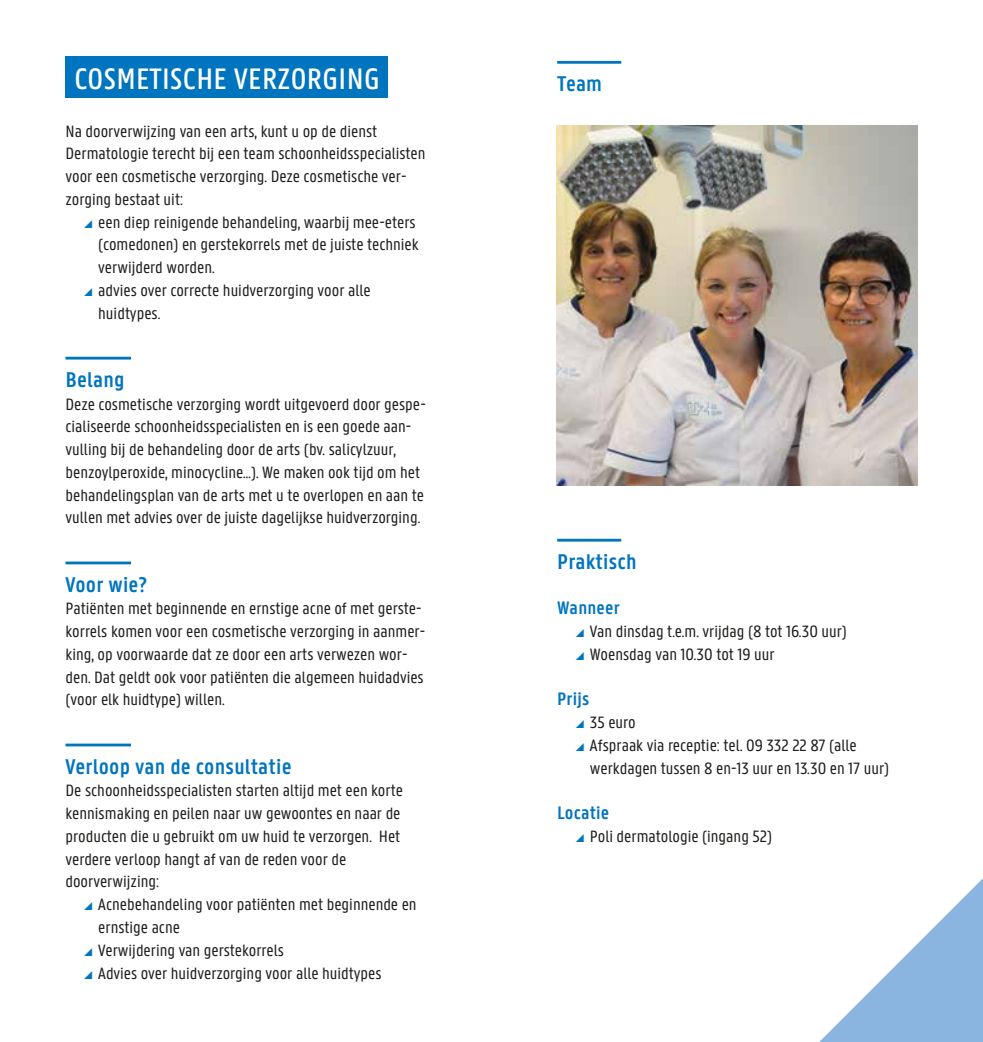
<style>
.page{position:relative;width:983px;height:1042px;background:#fff}
.page>*{position:absolute;margin:0;border:0;box-sizing:border-box;transform-origin:0 0}
.t1{font:500 31.5px "U Gent Panno Text";letter-spacing:.01em;color:#fff}
.t2{font:600 22.75px "U Gent Panno Text";letter-spacing:.01em;color:#0075bf}
.t3{font:600 19.25px "U Gent Panno Text";letter-spacing:.01em;color:#0075bf}
.t4{font:17.5px/22.8px "U Gent Panno Text";color:#1d1d1b}
</style>
<div class="page">
<hr style="left:557px;top:61px;width:64px;height:3px;background:#0075bf">
<hr style="left:557px;top:539px;width:64px;height:2px;background:#0075bf">
<div style="left:65px;top:57px;width:323px;height:41px;background:#0075bf"></div>
<hr style="left:65px;top:357px;width:66px;height:2px;background:#0075bf">
<hr style="left:65px;top:561px;width:66px;height:3px;background:#0075bf">
<hr style="left:65px;top:743px;width:66px;height:3px;background:#0075bf">
<img style="left:557px;top:125px;width:360px;height:360px">
<svg style="left:819px;top:878px;width:164px;height:164px"></svg>
<h1 class="t1" style="left:74px;top:60px;width:307px">COSMETISCHE VERZORGING</h1>
<p class="t4" style="left:65px;top:119px;width:361px">Na doorverwijzing van een arts, kunt u op de dienst Dermatologie terecht bij een team schoonheidsspecialisten voor een cosmetische verzorging. Deze cosmetische ver&shy;zorging bestaat uit:</p>
<p class="t4" style="left:98px;top:210px;width:322px">een diep reinigende behandeling, waarbij mee-eters (comedonen) en gerstekorrels met de juiste techniek verwijderd worden.<br>advies over correcte huidverzorging voor alle huidtypes.</p>
<h2 class="t2" style="left:65px;top:366px;width:61px">Belang</h2>
<p class="t4" style="left:65px;top:392px;width:362px">Deze cosmetische verzorging wordt uitgevoerd door gespe&shy;cialiseerde schoonheidsspecialisten en is een goede aan&shy;vulling bij de behandeling door de arts (bv. salicylzuur, benzoylperoxide, minocycline…). We maken ook tijd om het behandelingsplan van de arts met u te overlopen en aan te vullen met advies over de juiste dagelijkse huidverzorging.</p>
<h2 class="t2" style="left:65px;top:570px;width:83px">Voor wie?</h2>
<p class="t4" style="left:65px;top:597px;width:361px">Patiënten met beginnende en ernstige acne of met gerste&shy;korrels komen voor een cosmetische verzorging in aanmer&shy;king, op voorwaarde dat ze door een arts verwezen wor&shy;den. Dat geldt ook voor patiënten die algemeen huidadvies (voor elk huidtype) willen.</p>
<h2 class="t2" style="left:65px;top:752px;width:228px">Verloop van de consultatie</h2>
<p class="t4" style="left:65px;top:779px;width:339px">De schoonheidsspecialisten starten altijd met een korte kennismaking en peilen naar uw gewoontes en naar de producten die u gebruikt om uw huid te verzorgen. Het verdere verloop hangt af van de reden voor de doorverwijzing:</p>
<p class="t4" style="left:98px;top:893px;width:320px">Acnebehandeling voor patiënten met beginnende en ernstige acne<br>Verwijdering van gerstekorrels<br>Advies over huidverzorging voor alle huidtypes</p>
<h2 class="t2" style="left:557px;top:70px;width:46px">Team</h2>
<h2 class="t2" style="left:557px;top:548px;width:81px">Praktisch</h2>
<p class="t3" style="left:557px;top:596px;width:64px">Wanneer</p>
<p class="t4" style="left:590px;top:620px;width:258px">Van dinsdag t.e.m. vrijdag (8 tot 16.30 uur)<br>Woensdag van 10.30 tot 19 uur</p>
<p class="t3" style="left:557px;top:687px;width:34px">Prijs</p>
<p class="t4" style="left:590px;top:711px;width:301px">35 euro<br>Afspraak via receptie: tel. 09 332 22 87 (alle werkdagen tussen 8 en-13 uur en 13.30 en 17 uur)</p>
<p class="t3" style="left:557px;top:801px;width:54px">Locatie</p>
<p class="t4" style="left:590px;top:825px;width:184px">Poli dermatologie (ingang 52)</p>
</div>
